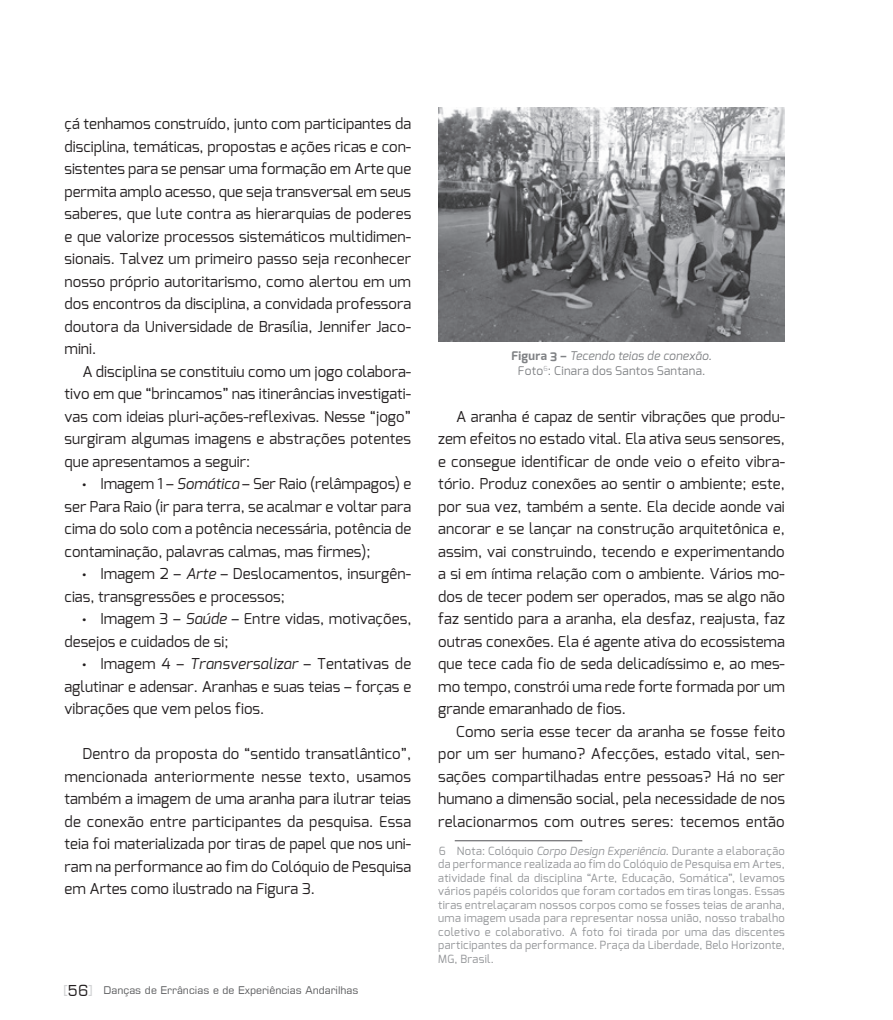
<style>
.page{position:relative;width:893px;height:1020px;background:#fff}
.page>*{position:absolute;margin:0;border:0;box-sizing:border-box;transform-origin:0 0}
.t1{font:15px/22.5px "Exo";color:#231f20;text-align:justify}
.t2{font:12px/15px "Exo";letter-spacing:.025em;color:#808285;text-align:center}
.t3{font:11.25px/13.5px "Exo";letter-spacing:.025em;color:#939598;text-align:justify}
.t4{font:10.5px "Square 721 BT";color:#57585a}
.s1{font-family:"Waukegan LDO"}
.s2{font-style:italic}
.s3{font-size:15px;color:#d1d2d4}
.s4{font-size:15px;color:#231f20}
.s5{font-weight:700}
</style>
<div class="page">
<img style="left:438px;top:108px;width:346px;height:234px">
<hr style="left:454px;top:840px;width:128px;height:1px;background:#636366">
<p class="t1" style="left:64px;top:112px;width:348px">çá tenhamos construído, junto com participantes da disciplina, temáticas, propostas e ações ricas e con&shy;sistentes para se pensar uma formação em Arte que permita amplo acesso, que seja transversal em seus saberes, que lute contra as hierarquias de poderes e que valorize processos sistemáticos multidimen&shy;sionais. Talvez um primeiro passo seja reconhecer nosso próprio autoritarismo, como alertou em um dos encontros da disciplina, a convidada professora doutora da Universidade de Brasília, Jennifer Jaco&shy;mini.</p>
<p class="t1" style="left:64px;top:360px;width:348px;text-indent:18px">A disciplina se constituiu como um jogo colabora&shy;tivo em que “brincamos” nas itinerâncias investigati&shy;vas com ideias pluri-ações-reflexivas. Nesse “jogo” surgiram algumas imagens e abstrações potentes que apresentamos a seguir:</p>
<p class="t1" style="left:65px;top:472px;width:348px;text-indent:18px"><span class="s1">•</span> Imagem 1 – <span class="s2">Somática</span> – Ser Raio (relâmpagos) e ser Para Raio (ir para terra, se acalmar e voltar para cima do solo com a potência necessária, potência de contaminação, palavras calmas, mas firmes);</p>
<p class="t1" style="left:65px;top:562px;width:348px;text-indent:18px"><span class="s1">•</span> Imagem 2 – <span class="s2">Arte</span> – Deslocamentos, insurgên&shy;cias, transgressões e processos;</p>
<p class="t1" style="left:65px;top:607px;width:348px;text-indent:18px"><span class="s1">•</span> Imagem 3 – <span class="s2">Saúde</span> – Entre vidas, motivações, desejos e cuidados de si;</p>
<p class="t1" style="left:65px;top:652px;width:348px;text-indent:18px"><span class="s1">•</span> Imagem 4 – <span class="s2">Transversalizar</span> – Tentativas de aglutinar e adensar. Aranhas e suas teias – forças e vibrações que vem pelos fios.</p>
<p class="t1" style="left:65px;top:742px;width:348px;text-indent:18px">Dentro da proposta do “sentido transatlântico”, mencionada anteriormente nesse texto, usamos também a imagem de uma aranha para ilutrar teias de conexão entre participantes da pesquisa. Essa teia foi materializada por tiras de papel que nos uni&shy;ram na performance ao fim do Colóquio de Pesquisa em Artes como ilustrado na Figura 3.</p>
<p class="t4" style="left:63px;top:984px;width:297px"><span class="s3">[</span><span class="s4">56</span><span class="s3">]</span> Danças de Errâncias e de Experiências Andarilhas</p>
<p class="t2" style="left:511px;top:348px;width:202px"><span class="s5">Figura 3 –</span> <span class="s2">Tecendo teias de conexão.<br></span>Foto<sup>6</sup>: Cinara dos Santos Santana.</p>
<p class="t1" style="left:438px;top:405px;width:348px;text-indent:18px">A aranha é capaz de sentir vibrações que produ&shy;zem efeitos no estado vital. Ela ativa seus sensores, e consegue identificar de onde veio o efeito vibra&shy;tório. Produz conexões ao sentir o ambiente; este, por sua vez, também a sente. Ela decide aonde vai ancorar e se lançar na construção arquitetônica e, assim, vai construindo, tecendo e experimentando a si em íntima relação com o ambiente. Vários mo&shy;dos de tecer podem ser operados, mas se algo não faz sentido para a aranha, ela desfaz, reajusta, faz outras conexões. Ela é agente ativa do ecossistema que tece cada fio de seda delicadíssimo e, ao mes&shy;mo tempo, constrói uma rede forte formada por um grande emaranhado de fios.</p>
<p class="t1" style="left:438px;top:720px;width:348px;text-indent:18px">Como seria esse tecer da aranha se fosse feito por um ser humano? Afecções, estado vital, sen&shy;sações compartilhadas entre pessoas? Há no ser humano a dimensão social, pela necessidade de nos relacionarmos com outres seres: tecemos então</p>
<p class="t3" style="left:438px;top:844px;width:348px">6 Nota: Colóquio <span class="s2">Corpo Design Experiência</span>. Durante a elaboração da performance realizada ao fim do Colóquio de Pesquisa em Artes, atividade final da disciplina “Arte, Educação, Somática”, levamos vários papéis coloridos que foram cortados em tiras longas. Essas tiras entrelaçaram nossos corpos como se fosses teias de aranha, uma imagem usada para representar nossa união, nosso trabalho coletivo e colaborativo. A foto foi tirada por uma das discentes participantes da performance. Praça da Liberdade, Belo Horizonte, MG, Brasil.</p>
</div>
